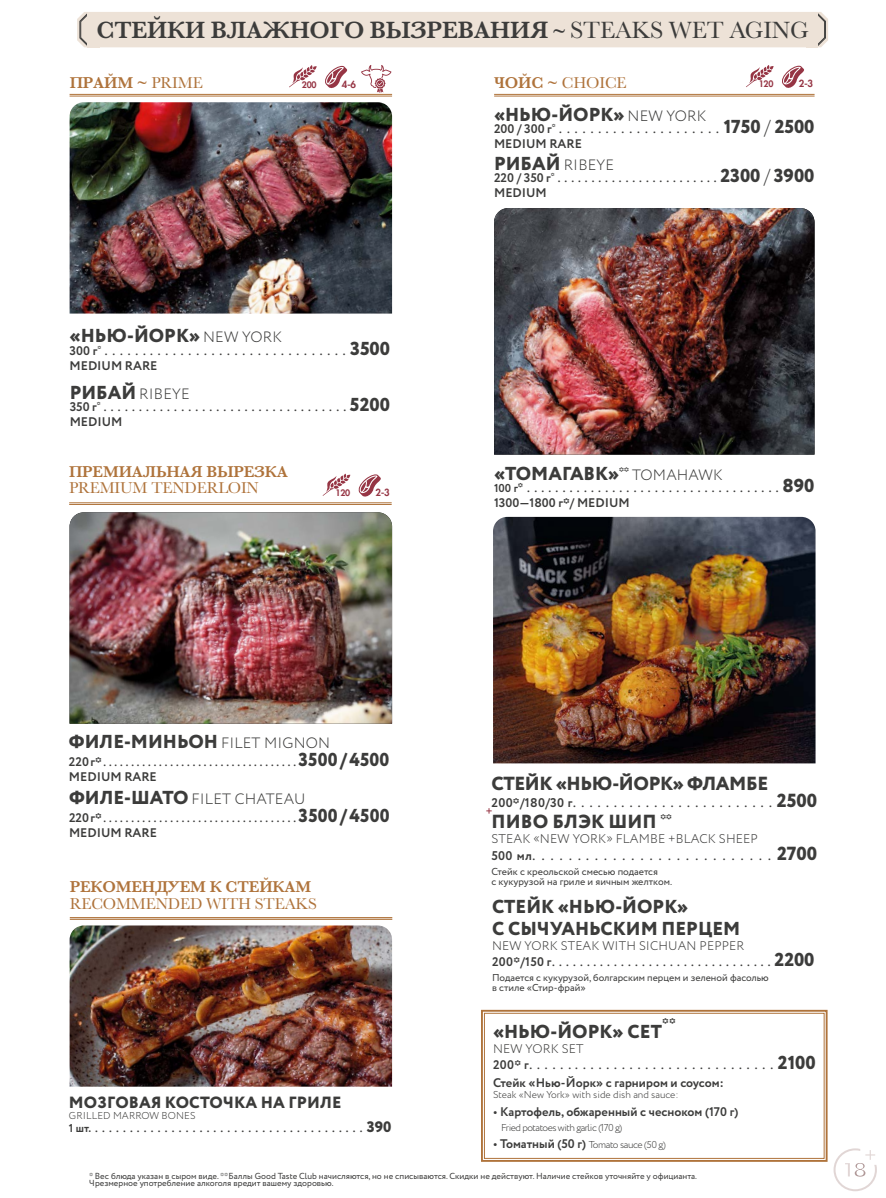
<style>
.page{position:relative;width:886px;height:1198px;background:#fff}
.page>*{position:absolute;margin:0;border:0;box-sizing:border-box;transform-origin:0 0}
.t1{font:600 24.38px "Baskerville";letter-spacing:-.01em;color:#3c3c3b}
.t2{font:800 18.88px "Circe";letter-spacing:-.02em;color:#3c3c3b}
.t3{font:800 18.88px "Circe";letter-spacing:.01em;color:#3c3c3b}
.t4{font:800 18.75px/21.2px "Circe";color:#3c3c3b}
.t5{font:16.25px "Baskerville";letter-spacing:-.01em;color:#af733b}
.t6{font:600 16.25px "Baskerville";letter-spacing:-.01em;color:#af733b}
.t7{font:800 16.25px "Circe";letter-spacing:.01em;color:#3c3c3b}
.t8{font:16.25px "Challah Display";color:#963544}
.t9{font:15.25px "Minion Pro";color:#3c3c3b}
.t10{font:15.12px "Minion Pro";color:#3c3c3b}
.t11{font:15.12px "Minion Pro";color:#3c3c3b;scale:.96 1}
.t12{font:300 15px "Circe";letter-spacing:.01em;color:#3c3c3b}
.t13{font:300 12.62px "Circe";letter-spacing:.01em;color:#3c3c3b}
.t14{font:700 12.5px "Circe";color:#3c3c3b}
.t15{font:300 12.5px "Circe";letter-spacing:.01em;color:#3c3c3b}
.t16{font:10.12px/10.1px "Circe";color:#3c3c3b}
.t17{font:10px/10px "Circe";color:#3c3c3b}
.t18{font:300 10px "Circe";letter-spacing:-.01em;color:#3c3c3b}
.t19{font:300 10px "Circe";letter-spacing:-.04em;color:#3c3c3b}
.t20{font:300 10px "Circe";letter-spacing:-.05em;color:#3c3c3b}
.t21{font:300 10px "Circe";letter-spacing:.01em;color:#3c3c3b}
.t22{font:9.62px "Favorit Heavy C";color:#963544}
.t23{font:8.75px/7.5px "Circe";color:#3c3c3b}
.t24{font:8.75px "Favorit Heavy C";letter-spacing:-.02em;color:#963544}
.s1{font-size:21.25px}
.s2{font-weight:400}
.s3{font-weight:300;font-size:15px}
.s4{font-family:"Circe";font-weight:700;font-size:12.5px}
.s5{font-family:"Circe";font-weight:800;font-size:18.75px}
.s6{font-weight:800;font-size:18.75px}
.s7{font-family:"Circe";font-weight:700;font-size:11.38px}
.s8{font-family:"Circe";font-weight:800}
.s9{font-weight:600}
.s10{font-family:"Circe";font-weight:300;font-size:18.75px}
.s11{font-family:"Circe";font-weight:700;font-size:11.5px}
.s12{font-family:"Circe";font-weight:700;font-size:12.62px}
.s13{font-family:"Circe";font-weight:800;font-size:18.88px}
.s14{font-family:"PF Agora Slab Pro";font-weight:500}
.s15{font-family:"PF Agora Slab Pro";font-weight:500;font-size:12.5px}
.s16{font-weight:700;font-size:12.5px}
</style>
<div class="page">
<img style="left:70px;top:102px;width:322px;height:211px">
<hr style="left:70px;top:94px;width:322px;height:1px;background:#af733b">
<hr style="left:70px;top:96px;width:322px;height:1px;background:#af733b">
<svg style="left:325px;top:65px;width:23px;height:23px"></svg>
<svg style="left:289px;top:65px;width:28px;height:22px"></svg>
<svg style="left:361px;top:65px;width:30px;height:28px"></svg>
<div style="left:77px;top:12px;width:751px;height:35px;background:#ede2d7"></div>
<div style="left:81px;top:15px;width:15px;height:30px;border:1px solid #3c3c3b;border-radius:7px"></div>
<div style="left:87px;top:12px;width:12px;height:35px;background:#ede2d7"></div>
<hr style="left:494px;top:94px;width:320px;height:1px;background:#af733b">
<hr style="left:494px;top:96px;width:320px;height:1px;background:#af733b">
<svg style="left:782px;top:65px;width:22px;height:23px"></svg>
<svg style="left:746px;top:65px;width:27px;height:22px"></svg>
<img style="left:494px;top:208px;width:320px;height:246px">
<hr style="left:70px;top:917px;width:322px;height:1px;background:#af733b">
<hr style="left:70px;top:919px;width:322px;height:1px;background:#af733b">
<img style="left:70px;top:925px;width:322px;height:161px">
<hr style="left:69px;top:502px;width:323px;height:1px;background:#af733b">
<hr style="left:69px;top:504px;width:323px;height:1px;background:#af733b">
<svg style="left:358px;top:474px;width:23px;height:23px"></svg>
<svg style="left:322px;top:474px;width:28px;height:22px"></svg>
<img style="left:70px;top:512px;width:322px;height:211px">
<svg style="left:481px;top:1009px;width:347px;height:153px"></svg>
<svg style="left:484px;top:1012px;width:341px;height:147px"></svg>
<img style="left:493px;top:517px;width:322px;height:246px">
<svg style="left:833px;top:1148px;width:44px;height:43px"></svg>
<h1 class="t1" style="left:97px;top:13px;width:714px">СТЕЙКИ ВЛАЖНОГО ВЫЗРЕВАНИЯ <span class="s1">~</span> <span class="s2">STEAKS WET AGING</span></h1>
<p class="t6" style="left:70px;top:71px;width:135px">ПРАЙМ ~ <span class="s2">PRIME</span></p>
<p class="t24" style="left:302px;top:79px;width:16px">200</p>
<p class="t22" style="left:342px;top:78px;width:16px">4-6</p>
<p class="t4" style="left:70px;top:326px;width:214px">«НЬЮ-ЙОРК» <span class="s3">NEW YORK</span></p>
<p class="t10" style="left:70px;top:340px;width:322px"><span class="s4">300 г</span><sup>*</sup> . . . . . . . . . . . . . . . . . . . . . . . . . . . . . . . . <span class="s5">3500</span></p>
<p class="t14" style="left:70px;top:357px;width:89px">MEDIUM RARE</p>
<p class="t12" style="left:70px;top:383px;width:121px"><span class="s6">РИБАЙ</span> RIBEYE</p>
<p class="t10" style="left:70px;top:396px;width:322px"><span class="s4">350 г</span><sup>*</sup> . . . . . . . . . . . . . . . . . . . . . . . . . . . . . . . . . . . <span class="s5">5200</span></p>
<p class="t14" style="left:70px;top:413px;width:54px">MEDIUM</p>
<p class="t6" style="left:69px;top:460px;width:220px">ПРЕМИАЛЬНАЯ ВЫРЕЗКА</p>
<p class="t5" style="left:69px;top:477px;width:191px">PREMIUM TENDERLOIN</p>
<p class="t24" style="left:335px;top:486px;width:16px">120</p>
<p class="t22" style="left:375px;top:486px;width:16px">2-3</p>
<p class="t4" style="left:69px;top:732px;width:263px">ФИЛЕ-МИНЬОН <span class="s3">FILET MIGNON</span></p>
<p class="t11" style="left:69px;top:751px;width:335px"><span class="s4">220 г*</span> . . . . . . . . . . . . . . . . . . . . . . . . . . . . . . . . . . . <span class="s5">3500 / 4500</span></p>
<p class="t14" style="left:69px;top:768px;width:89px">MEDIUM RARE</p>
<p class="t12" style="left:69px;top:789px;width:238px"><span class="s6">ФИЛЕ-ШАТО</span> FILET CHATEAU</p>
<p class="t11" style="left:69px;top:806px;width:335px"><span class="s4">220 г*</span> . . . . . . . . . . . . . . . . . . . . . . . . . . . . . . . . . . . <span class="s5">3500 / 4500</span></p>
<p class="t14" style="left:69px;top:824px;width:89px">MEDIUM RARE</p>
<p class="t6" style="left:70px;top:875px;width:243px">РЕКОМЕНДУЕМ К СТЕЙКАМ</p>
<p class="t5" style="left:70px;top:893px;width:249px">RECOMMENDED WITH STEAKS</p>
<p class="t7" style="left:69px;top:1091px;width:274px">МОЗГОВАЯ КОСТОЧКА НА ГРИЛЕ</p>
<p class="t21" style="left:69px;top:1109px;width:128px">GRILLED MARROW BONES</p>
<p class="t10" style="left:69px;top:1117px;width:324px"><span class="s7">1 шт.</span> . . . . . . . . . . . . . . . . . . . . . . . . . . . . . . . . . . . . . . . <span class="s8">390</span></p>
<p class="t5" style="left:494px;top:73px;width:134px"><span class="s9">ЧОЙС ~</span> CHOICE</p>
<p class="t24" style="left:759px;top:78px;width:16px">120</p>
<p class="t22" style="left:799px;top:77px;width:16px">2-3</p>
<p class="t4" style="left:494px;top:105px;width:214px">«НЬЮ-ЙОРК» <span class="s3">NEW YORK</span></p>
<p class="t10" style="left:494px;top:118px;width:322px"><span class="s4">200 / 300 г</span><sup>*</sup> . . . . . . . . . . . . . . . . . . . . . <span class="s5">1750</span> <span class="s10">/</span> <span class="s5">2500</span></p>
<p class="t14" style="left:494px;top:136px;width:89px">MEDIUM RARE</p>
<p class="t12" style="left:494px;top:155px;width:121px"><span class="s6">РИБАЙ</span> RIBEYE</p>
<p class="t10" style="left:494px;top:167px;width:322px"><span class="s4">220 / 350 г</span><sup>*</sup> . . . . . . . . . . . . . . . . . . . . . . . . <span class="s5">2300</span> <span class="s10">/</span> <span class="s5">3900</span></p>
<p class="t14" style="left:494px;top:185px;width:54px">MEDIUM</p>
<p class="t4" style="left:494px;top:464px;width:230px">«ТОМАГАВК»<sup>**</sup> <span class="s3">TOMAHAWK</span></p>
<p class="t9" style="left:494px;top:477px;width:322px"><span class="s11">100 г</span><sup>*</sup> . . . . . . . . . . . . . . . . . . . . . . . . . . . . . . . . . . . . <span class="s5">890</span></p>
<p class="t14" style="left:494px;top:494px;width:137px">1300―1800 г*/ MEDIUM</p>
<p class="t2" style="left:491px;top:771px;width:278px">СТЕЙК «НЬЮ-ЙОРК» ФЛАМБЕ</p>
<p class="t9" style="left:491px;top:791px;width:327px"><span class="s12">200*/180/30 г</span>. . . . . . . . . . . . . . . . . . . . . . . . . <span class="s13">2500</span></p>
<p class="t3" style="left:491px;top:809px;width:182px">ПИВО БЛЭК ШИП <sup>**</sup></p>
<p class="t13" style="left:491px;top:830px;width:268px">STEAK «NEW YORK» FLAMBE +BLACK SHEEP</p>
<p class="t9" style="left:491px;top:844px;width:327px"><span class="s12">500 мл</span>. . . . . . . . . . . . . . . . . . . . . . . . . . . <span class="s13">2700</span></p>
<p class="t16" style="left:491px;top:866px;width:182px">Стейк с креольской смесью подается<br>с кукурузой на гриле и яичным желтком.</p>
<p class="t8" style="left:486px;top:797px;width:8px">+</p>
<p class="t4" style="left:492px;top:897px;width:250px">СТЕЙК «НЬЮ-ЙОРК»<br>С СЫЧУАНЬСКИМ ПЕРЦЕМ</p>
<p class="t15" style="left:492px;top:937px;width:254px">NEW YORK STEAK WITH SICHUAN PEPPER</p>
<p class="t10" style="left:492px;top:951px;width:324px"><span class="s4">200*/150 г</span>. . . . . . . . . . . . . . . . . . . . . . . . . . . . . . . . <span class="s5">2200</span></p>
<p class="t17" style="left:492px;top:972px;width:278px">Подается с кукурузой, болгарским перцем и зеленой фасолью в стиле «Стир-фрай»</p>
<p class="t4" style="left:493px;top:1022px;width:171px">«НЬЮ-ЙОРК» СЕТ</p>
<p class="t14" style="left:662px;top:1014px;width:15px">**</p>
<p class="t15" style="left:493px;top:1040px;width:92px">NEW YORK SET</p>
<p class="t10" style="left:493px;top:1054px;width:324px"><span class="s4">200* г</span>. . . . . . . . . . . . . . . . . . . . . . . . . . . . . . . . <span class="s5">2100</span></p>
<p class="t14" style="left:493px;top:1074px;width:232px">Стейк «Нью-Йорк» с гарниром и соусом:</p>
<p class="t18" style="left:493px;top:1088px;width:187px">Steak «New York» with side dish and sauce:</p>
<p class="t14" style="left:493px;top:1103px;width:247px"><span class="s14">•</span> Картофель, обжаренный с чесноком (170 г)</p>
<p class="t20" style="left:501px;top:1120px;width:123px">Fried potatoes with garlic (170 g)</p>
<p class="t19" style="left:493px;top:1138px;width:174px"><span class="s15">•</span> <span class="s16">Томатный (50 г)</span> Tomato sauce (50 g)</p>
<p class="t23" style="left:89px;top:1172px;width:609px">* Вес блюда указан в сыром виде. **Баллы Good Taste Club начисляются, но не списываются. Скидки не действуют. Наличие стейков уточняйте у официанта.<br>Чрезмерное употребление алкоголя вредит вашему здоровью.</p>
</div>
